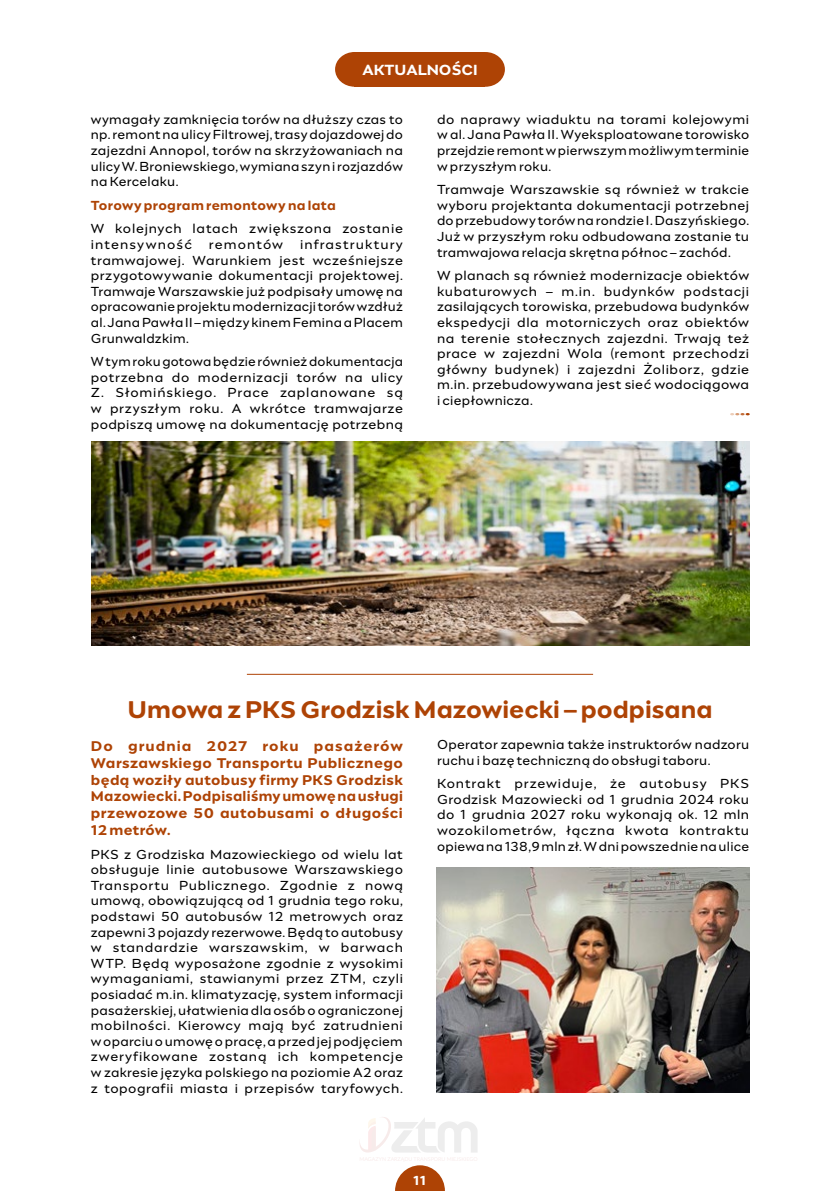
<style>
.page{position:relative;width:840px;height:1191px;background:#fff}
.page>*{position:absolute;margin:0;border:0;box-sizing:border-box;transform-origin:0 0}
.t1{font:700 24px "Engram Warsaw";color:#ae4305}
.t2{font:700 14.6px "Engram Warsaw";color:#fff}
.t3{font:700 14px/16.8px "Engram Warsaw";letter-spacing:.03em;color:#ae4305;text-align:justify}
.t4{font:13px/15.6px "Engram Warsaw";letter-spacing:.02em;color:#000;text-align:justify}
.t5{font:13px/15.6px "Engram Warsaw";letter-spacing:.06em;color:#000}
.t6{font:700 13px "Engram Warsaw";letter-spacing:.025em;color:#ae4305}
.t7{font:13px "Engram Warsaw";letter-spacing:.08em;color:#000}
.t8{font:700 13px "Engram Warsaw";color:#fff}
</style>
<div class="page">
<svg style="left:359px;top:1117px;width:118px;height:35px"></svg>
<div style="left:335px;top:52px;width:39px;height:35px;background:#ae4305;border-radius:50%"></div>
<div style="left:465px;top:52px;width:39px;height:35px;background:#ae4305;border-radius:50%"></div>
<div style="left:354px;top:52px;width:131px;height:35px;background:#ae4305"></div>
<svg style="left:395px;top:1165px;width:49px;height:26px"></svg>
<hr style="left:247px;top:674px;width:345px;height:1px;background:#ae4305">
<img style="left:436px;top:867px;width:312px;height:225px">
<img style="left:91px;top:442px;width:658px;height:203px">
<svg style="left:730px;top:413px;width:19px;height:2px"></svg>
<p class="t2" style="left:362px;top:60px;width:116px">AKTUALNOŚCI</p>
<p class="t4" style="left:91px;top:111px;width:313px">wymagały zamknięcia torów na dłuższy czas to np. remont na ulicy Filtrowej, trasy dojazdowej do zajezdni Annopol, torów na skrzyżowaniach na ulicy W. Broniewskiego, wymiana szyn i rozjazdów na Kercelaku.</p>
<p class="t6" style="left:91px;top:196px;width:246px">Torowy program remontowy na lata</p>
<p class="t5" style="left:91px;top:221px;width:313px">W kolejnych latach zwiększona zostanie intensywność</p>
<p class="t7" style="left:209px;top:236px;width:76px">remontów</p>
<p class="t4" style="left:91px;top:236px;width:313px;text-indent:209px">infrastruktury tramwajowej. Warunkiem jest wcześniejsze przygotowywanie dokumentacji projektowej.<br>Tramwaje Warszawskie już podpisały umowę na opracowanie projektu modernizacji torów wzdłuż al. Jana Pawła II – między kinem Femina a Placem Grunwaldzkim.</p>
<p class="t4" style="left:91px;top:353px;width:313px">W tym roku gotowa będzie również dokumentacja potrzebna do modernizacji torów na ulicy Z. Słomińskiego. Prace zaplanowane są w przyszłym roku. A wkrótce tramwajarze podpiszą umowę na dokumentację potrzebną</p>
<p class="t4" style="left:437px;top:111px;width:313px">do naprawy wiaduktu na torami kolejowymi w al. Jana Pawła II. Wyeksploatowane torowisko przejdzie remont w pierwszym możliwym terminie w przyszłym roku.</p>
<p class="t4" style="left:437px;top:181px;width:313px">Tramwaje Warszawskie są również w trakcie wyboru projektanta dokumentacji potrzebnej do przebudowy torów na rondzie I. Daszyńskiego.<br>Już w przyszłym roku odbudowana zostanie tu tramwajowa relacja skrętna północ – zachód.</p>
<p class="t4" style="left:437px;top:267px;width:313px">W planach są również modernizacje obiektów kubaturowych – m.in. budynków podstacji zasilających torowiska, przebudowa budynków ekspedycji dla motorniczych oraz obiektów na terenie stołecznych zajezdni. Trwają też prace w zajezdni Wola (remont przechodzi główny budynek) i zajezdni Żoliborz, gdzie m.in. przebudowywana jest sieć wodociągowa i ciepłownicza.</p>
<h1 class="t1" style="left:127px;top:693px;width:586px">Umowa z PKS Grodzisk Mazowiecki – podpisana</h1>
<p class="t3" style="left:91px;top:737px;width:313px">Do grudnia 2027 roku pasażerów Warszawskiego Transportu Publicznego będą woziły autobusy firmy PKS Grodzisk Mazowiecki. Podpisaliśmy umowę na usługi przewozowe 50 autobusami o długości 12 metrów.</p>
<p class="t4" style="left:91px;top:846px;width:313px">PKS z Grodziska Mazowieckiego od wielu lat obsługuje linie autobusowe Warszawskiego Transportu Publicznego. Zgodnie z nową umową, obowiązującą od 1 grudnia tego roku, podstawi 50 autobusów 12 metrowych oraz zapewni 3 pojazdy rezerwowe. Będą to autobusy w standardzie warszawskim, w barwach WTP. Będą wyposażone zgodnie z wysokimi wymaganiami, stawianymi przez ZTM, czyli posiadać m.in. klimatyzację, system informacji pasażerskiej, ułatwienia dla osób o ograniczonej mobilności. Kierowcy mają być zatrudnieni w oparciu o umowę o pracę, a przed jej podjęciem zweryfikowane zostaną ich kompetencje w zakresie języka polskiego na poziomie A2 oraz z topografii miasta i przepisów taryfowych.</p>
<p class="t4" style="left:437px;top:736px;width:313px">Operator zapewnia także instruktorów nadzoru ruchu i bazę techniczną do obsługi taboru.</p>
<p class="t4" style="left:437px;top:775px;width:313px">Kontrakt przewiduje, że autobusy PKS Grodzisk Mazowiecki od 1 grudnia 2024 roku do 1 grudnia 2027 roku wykonają ok. 12 mln wozokilometrów, łączna kwota kontraktu opiewa na 138,9 mln zł. W dni powszednie na ulice</p>
<p class="t8" style="left:413px;top:1172px;width:15px">11</p>
</div>
